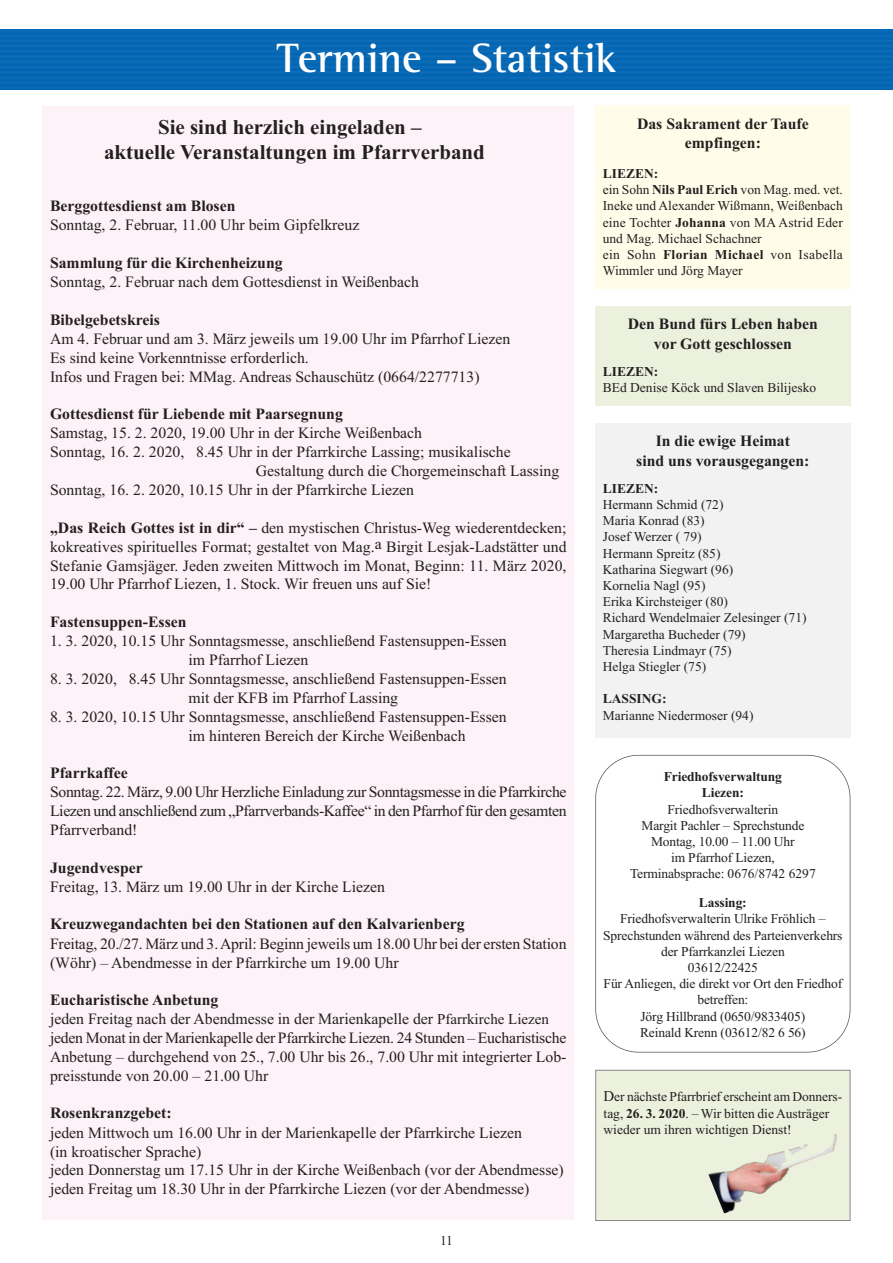
<style>
.page{position:relative;width:893px;height:1263px;background:#fff}
.page>*{position:absolute;margin:0;border:0;box-sizing:border-box;transform-origin:0 0}
.t1{font:700 42px "Rotis Semi Serif";color:#fff}
.t2{font:700 21px "Times New Roman";color:#231f20}
.t3{font:15.75px/18.9px "Times New Roman";color:#231f20}
.t4{font:700 15.75px "Times New Roman";color:#231f20}
.t5{font:13.5px/16.2px "Times New Roman";color:#231f20}
.t6{font:700 13.5px "Times New Roman";letter-spacing:-.01em;color:#231f20}
.s1{font-weight:700}
.s2{font-size:15px}
</style>
<div class="page">
<div style="left:43px;top:107px;width:531px;height:1113px;background:#fdf2f7"></div>
<div style="left:595px;top:105px;width:255px;height:183px;background:#fffde9"></div>
<div style="left:595px;top:423px;width:255px;height:314px;background:#f2f2f2"></div>
<img style="left:0;top:30px;width:893px;height:59px">
<div style="left:596px;top:1070px;width:254px;height:150px;background:#ebf1dd"></div>
<div style="left:595px;top:1070px;width:255px;height:151px;border:1px solid #86888b"></div>
<div style="left:595px;top:306px;width:255px;height:100px;background:#ebf1dd"></div>
<img style="left:708px;top:1134px;width:129px;height:80px">
<div style="left:595px;top:755px;width:255px;height:297px;border:2px solid #57585a;border-radius:43px"></div>
<p class="t1" style="left:277px;top:42px;width:341px">Termine – Statistik</p>
<p class="t2" style="left:158px;top:120px;width:265px">Sie sind herzlich eingeladen –</p>
<p class="t2" style="left:104px;top:145px;width:382px">aktuelle Veranstaltungen im Pfarrverband</p>
<p class="t4" style="left:50px;top:201px;width:187px">Berggottesdienst am Blosen</p>
<p class="t3" style="left:50px;top:217px;width:311px">Sonntag, 2. Februar, 11.00 Uhr beim Gipfelkreuz</p>
<p class="t4" style="left:50px;top:257px;width:234px">Sammlung für die Kirchenheizung</p>
<p class="t3" style="left:50px;top:274px;width:370px">Sonntag, 2. Februar nach dem Gottesdienst in Weißenbach</p>
<p class="t4" style="left:50px;top:314px;width:111px">Bibelgebetskreis</p>
<p class="t3" style="left:50px;top:330px;width:462px">Am 4. Februar und am 3. März jeweils um 19.00 Uhr im Pfarrhof Liezen</p>
<p class="t3" style="left:50px;top:349px;width:260px">Es sind keine Vorkenntnisse erforderlich.</p>
<p class="t3" style="left:50px;top:368px;width:431px">Infos und Fragen bei: MMag. Andreas Schauschütz (0664/2277713)</p>
<p class="t4" style="left:50px;top:409px;width:294px">Gottesdienst für Liebende mit Paarsegnung</p>
<p class="t3" style="left:50px;top:425px;width:374px">Samstag, 15. 2. 2020, 19.00 Uhr in der Kirche Weißenbach</p>
<p class="t3" style="left:256px;top:444px;width:305px;text-indent:-206px">Sonntag, 16. 2. 2020, 8.45 Uhr in der Pfarrkirche Lassing; musikalische<br>Gestaltung durch die Chorgemeinschaft Lassing</p>
<p class="t3" style="left:50px;top:482px;width:365px">Sonntag, 16. 2. 2020, 10.15 Uhr in der Pfarrkirche Liezen</p>
<p class="t3" style="left:50px;top:519px;width:518px;text-align:justify"><span class="s1">„Das Reich Gottes ist in dir“ –</span> den mystischen Christus-Weg wiederentdecken; kokreatives spirituelles Format; gestaltet von Mag.a Birgit Lesjak-Ladstätter und Stefanie Gamsjäger. Jeden zweiten Mittwoch im Monat, Beginn: 11. März 2020, 19.00 Uhr Pfarrhof Liezen, 1. Stock. Wir freuen uns auf Sie!</p>
<p class="t4" style="left:50px;top:617px;width:138px">Fastensuppen-Essen</p>
<p class="t3" style="left:189px;top:633px;width:320px;text-indent:-139px">1. 3. 2020, 10.15 Uhr Sonntagsmesse, anschließend Fastensuppen-Essen im Pfarrhof Liezen</p>
<p class="t3" style="left:189px;top:671px;width:320px;text-indent:-139px">8. 3. 2020, 8.45 Uhr Sonntagsmesse, anschließend Fastensuppen-Essen mit der KFB im Pfarrhof Lassing</p>
<p class="t3" style="left:189px;top:708px;width:320px;text-indent:-139px">8. 3. 2020, 10.15 Uhr Sonntagsmesse, anschließend Fastensuppen-Essen im hinteren Bereich der Kirche Weißenbach</p>
<p class="t4" style="left:50px;top:768px;width:79px">Pfarrkaffee</p>
<p class="t3" style="left:50px;top:784px;width:518px;text-align:justify">Sonntag. 22. März, 9.00 Uhr Herzliche Einladung zur Sonntagsmesse in die Pfarrkirche Liezen und anschließend zum „Pfarrverbands-Kaffee“ in den Pfarrhof für den gesamten Pfarrverband!</p>
<p class="t4" style="left:50px;top:862px;width:94px">Jugendvesper</p>
<p class="t3" style="left:50px;top:879px;width:337px">Freitag, 13. März um 19.00 Uhr in der Kirche Liezen</p>
<p class="t4" style="left:50px;top:919px;width:416px">Kreuzwegandachten bei den Stationen auf den Kalvarienberg</p>
<p class="t3" style="left:50px;top:935px;width:518px">Freitag, 20./27. März und 3. April: Beginn jeweils um 18.00 Uhr bei der ersten Station (Wöhr) – Abendmesse in der Pfarrkirche um 19.00 Uhr</p>
<p class="t4" style="left:50px;top:995px;width:170px">Eucharistische Anbetung</p>
<p class="t3" style="left:50px;top:1011px;width:501px">jeden Freitag nach der Abendmesse in der Marienkapelle der <span class="s2">Pfarrkirche Liezen</span></p>
<p class="t3" style="left:50px;top:1030px;width:518px;text-align:justify">jeden Monat in der Marienkapelle der Pfarrkirche Liezen. 24 Stunden – Eucharistische Anbetung – durchgehend von 25., 7.00 Uhr bis 26., 7.00 Uhr mit integrierter Lob&shy;preisstunde von 20.00 – 21.00 Uhr</p>
<p class="t4" style="left:50px;top:1108px;width:123px">Rosenkranzgebet:</p>
<p class="t3" style="left:50px;top:1124px;width:473px">jeden Mittwoch um 16.00 Uhr in der Marienkapelle der Pfarrkirche Liezen (in kroatischer Sprache)</p>
<p class="t3" style="left:50px;top:1162px;width:515px">jeden Donnerstag um 17.15 Uhr in der Kirche Weißenbach (vor der Abendmesse)</p>
<p class="t3" style="left:50px;top:1181px;width:481px">jeden Freitag um 18.30 Uhr in der Pfarrkirche Liezen (vor der Abendmesse)</p>
<p class="t5" style="left:440px;top:1233px;width:14px">11</p>
<p class="t4" style="left:637px;top:119px;width:173px">Das Sakrament der Taufe</p>
<p class="t4" style="left:685px;top:137px;width:78px">empfingen:</p>
<p class="t6" style="left:603px;top:169px;width:57px">LIEZEN:</p>
<p class="t5" style="left:603px;top:183px;width:242px">ein Sohn <span class="s1">Nils Paul Erich</span> von Mag. med. vet.<br>Ineke und Alexander Wißmann, Weißenbach</p>
<p class="t5" style="left:603px;top:215px;width:242px">eine Tochter <span class="s1">Johanna</span> von MA Astrid Eder und Mag. Michael Schachner</p>
<p class="t5" style="left:603px;top:248px;width:242px">ein Sohn <span class="s1">Florian Michael</span> von Isabella<br>Wimmler und Jörg Mayer</p>
<p class="t4" style="left:628px;top:319px;width:191px">Den Bund fürs Leben haben</p>
<p class="t4" style="left:654px;top:338px;width:139px">vor Gott geschlossen</p>
<p class="t6" style="left:603px;top:367px;width:57px">LIEZEN:</p>
<p class="t5" style="left:603px;top:381px;width:215px">BEd Denise Köck und Slaven Bilijesko</p>
<p class="t4" style="left:656px;top:436px;width:136px">In die ewige Heimat</p>
<p class="t4" style="left:636px;top:455px;width:175px">sind uns vorausgegangen:</p>
<p class="t6" style="left:603px;top:484px;width:57px">LIEZEN:</p>
<p class="t5" style="left:603px;top:498px;width:122px">Hermann Schmid (72)</p>
<p class="t5" style="left:603px;top:514px;width:103px">Maria Konrad (83)</p>
<p class="t5" style="left:603px;top:530px;width:100px">Josef Werzer ( 79)</p>
<p class="t5" style="left:603px;top:546px;width:119px">Hermann Spreitz (85)</p>
<p class="t5" style="left:603px;top:562px;width:132px">Katharina Siegwart (96)</p>
<p class="t5" style="left:603px;top:579px;width:104px">Kornelia Nagl (95)</p>
<p class="t5" style="left:603px;top:595px;width:127px">Erika Kirchsteiger (80)</p>
<p class="t5" style="left:603px;top:611px;width:205px">Richard Wendelmaier Zelesinger (71)</p>
<p class="t5" style="left:603px;top:627px;width:144px">Margaretha Bucheder (79)</p>
<p class="t5" style="left:603px;top:643px;width:130px">Theresia Lindmayr (75)</p>
<p class="t5" style="left:603px;top:660px;width:105px">Helga Stiegler (75)</p>
<p class="t6" style="left:603px;top:694px;width:65px">LASSING:</p>
<p class="t5" style="left:603px;top:708px;width:152px">Marianne Niedermoser (94)</p>
<p class="t6" style="left:664px;top:772px;width:120px">Friedhofsverwaltung</p>
<p class="t6" style="left:702px;top:788px;width:43px">Liezen:</p>
<p class="t5" style="left:668px;top:802px;width:112px">Friedhofsverwalterin</p>
<p class="t5" style="left:641px;top:818px;width:164px">Margit Pachler – Sprechstunde</p>
<p class="t5" style="left:651px;top:835px;width:145px">Montag, 10.00 – 11.00 Uhr</p>
<p class="t5" style="left:671px;top:851px;width:105px">im Pfarrhof Liezen,</p>
<p class="t5" style="left:630px;top:867px;width:187px">Terminabsprache: 0676/8742 6297</p>
<p class="t6" style="left:699px;top:898px;width:49px">Lassing:</p>
<p class="t5" style="left:620px;top:912px;width:207px">Friedhofsverwalterin Ulrike Fröhlich –</p>
<p class="t5" style="left:603px;top:928px;width:241px;text-align:center">Sprechstunden während des Parteienverkehrs der Pfarrkanzlei Liezen<br>03612/22425</p>
<p class="t5" style="left:604px;top:977px;width:240px;text-align:center">Für Anliegen, die direkt vor Ort den Friedhof betreffen:<br>Jörg Hillbrand (0650/9833405)<br>Reinald Krenn (03612/82 6 56)</p>
<p class="t5" style="left:604px;top:1089px;width:240px;line-height:16.6px"><span class="s2">D</span>er nächste Pfarrbrief erscheint am Donners&shy;tag, <span class="s1">26. 3. 2020</span>. – Wir bitten die Austräger wieder um ihren wichtigen Dienst!</p>
</div>
